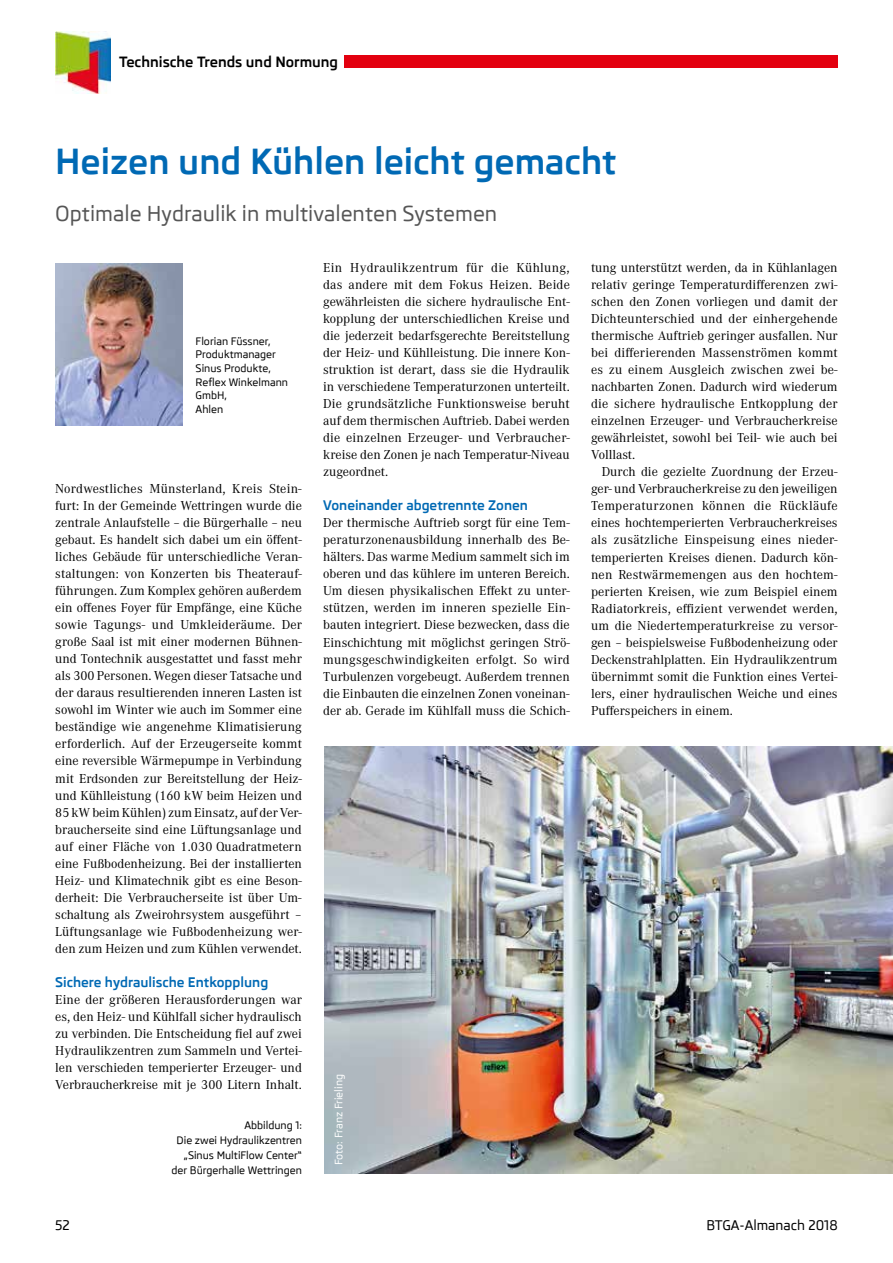
<style>
.page{position:relative;width:893px;height:1263px;background:#fff}
.page>*{position:absolute;margin:0;border:0;box-sizing:border-box;transform-origin:0 0}
.t1{font:700 35.25px "Skoda Pro";color:#0069b4}
.t2{font:500 21px "Skoda Pro";color:#565656}
.t3{font:700 14.4px "Skoda Pro";color:#000}
.t4{font:13.5px/17px "Corporate A";color:#000;text-align:justify}
.t5{font:700 13.5px "Skoda Pro";color:#0069b4}
.t6{font:500 13.5px "Skoda Pro";color:#000}
.t7{font:500 10.5px/13.5px "Skoda Pro";color:#000}
.t8{font:500 10.5px "Skoda Pro";color:#fff}
</style>
<div class="page">
<div style="left:344px;top:56px;width:494px;height:12px;background:#e3000f"></div>
<img style="left:55px;top:32px;width:55px;height:61px">
<img style="left:55px;top:264px;width:128px;height:161px">
<img style="left:324px;top:746px;width:569px;height:428px">
<p class="t3" style="left:119px;top:53px;width:221px">Technische Trends und Normung</p>
<h1 class="t1" style="left:55px;top:141px;width:563px">Heizen und Kühlen leicht gemacht</h1>
<h2 class="t2" style="left:55px;top:202px;width:443px">Optimale Hydraulik in multivalenten Systemen</h2>
<p class="t7" style="left:196px;top:335px;width:94px">Florian Füssner,<br>Produktmanager<br>Sinus Produkte,<br>Reflex Winkelmann<br>GmbH,<br>Ahlen</p>
<p class="t4" style="left:55px;top:481px;width:248px">Nordwestliches Münsterland, Kreis Stein&shy;furt: In der Gemeinde Wettringen wurde die zentrale Anlaufstelle – die Bürgerhalle – neu gebaut. Es handelt sich dabei um ein öffent&shy;liches Gebäude für unterschiedliche Veran&shy;staltungen: von Konzerten bis Theaterauf&shy;führungen. Zum Komplex gehören außerdem ein offenes Foyer für Empfänge, eine Küche sowie Tagungs- und Umkleideräume. Der große Saal ist mit einer modernen Bühnen&shy;und Tontechnik ausgestattet und fasst mehr als 300 Personen. Wegen dieser Tatsache und der daraus resultierenden inneren Lasten ist sowohl im Winter wie auch im Sommer eine beständige wie angenehme Klimatisierung erforderlich. Auf der Erzeugerseite kommt eine reversible Wärmepumpe in Verbindung mit Erdsonden zur Bereitstellung der Heiz&shy;und Kühlleistung (160 kW beim Heizen und 85 kW beim Kühlen) zum Einsatz, auf der Ver&shy;braucherseite sind eine Lüftungsanlage und auf einer Fläche von 1.030 Quadratmetern eine Fußbodenheizung. Bei der installierten Heiz- und Klimatechnik gibt es eine Beson&shy;derheit: Die Verbraucherseite ist über Um&shy;schaltung als Zweirohrsystem ausgeführt – Lüftungsanlage wie Fußbodenheizung wer&shy;den zum Heizen und zum Kühlen verwendet.</p>
<p class="t5" style="left:55px;top:974px;width:215px">Sichere hydraulische Entkopplung</p>
<p class="t4" style="left:55px;top:991px;width:248px">Eine der größeren Herausforderungen war es, den Heiz- und Kühlfall sicher hydraulisch zu verbinden. Die Entscheidung fiel auf zwei Hydraulikzentren zum Sammeln und Vertei&shy;len verschieden temperierter Erzeuger- und Verbraucherkreise mit je 300 Litern Inhalt.</p>
<p class="t7" style="left:172px;top:1118px;width:132px;line-height:14.9px;text-align:right">Abbildung 1:<br>Die zwei Hydraulikzentren „Sinus MultiFlow Center“ der Bürgerhalle Wettringen</p>
<p class="t4" style="left:323px;top:260px;width:248px">Ein Hydraulikzentrum für die Kühlung, das andere mit dem Fokus Heizen. Beide gewährleisten die sichere hydraulische Ent&shy;kopplung der unterschiedlichen Kreise und die jederzeit bedarfsgerechte Bereitstellung der Heiz- und Kühlleistung. Die innere Kon&shy;struktion ist derart, dass sie die Hydraulik in verschiedene Temperaturzonen unterteilt.<br>Die grundsätzliche Funktionsweise beruht auf dem thermischen Auftrieb. Dabei werden die einzelnen Erzeuger- und Verbraucher&shy;kreise den Zonen je nach Temperatur-Niveau zugeordnet.</p>
<p class="t5" style="left:323px;top:498px;width:206px">Voneinander abgetrennte Zonen</p>
<p class="t4" style="left:323px;top:515px;width:248px">Der thermische Auftrieb sorgt für eine Tem&shy;peraturzonenausbildung innerhalb des Be&shy;hälters. Das warme Medium sammelt sich im oberen und das kühlere im unteren Bereich.<br>Um diesen physikalischen Effekt zu unter&shy;stützen, werden im inneren spezielle Ein&shy;bauten integriert. Diese bezwecken, dass die Einschichtung mit möglichst geringen Strö&shy;mungsgeschwindigkeiten erfolgt. So wird Turbulenzen vorgebeugt. Außerdem trennen die Einbauten die einzelnen Zonen voneinan&shy;der ab. Gerade im Kühlfall muss die Schich-</p>
<p class="t8" style="left:333px;top:1165px;width:92px;rotate:-90deg">Foto: Franz Frieling</p>
<p class="t4" style="left:591px;top:260px;width:248px">tung unterstützt werden, da in Kühlanlagen relativ geringe Temperaturdifferenzen zwi&shy;schen den Zonen vorliegen und damit der Dichteunterschied und der einhergehende thermische Auftrieb geringer ausfallen. Nur bei differierenden Massenströmen kommt es zu einem Ausgleich zwischen zwei be&shy;nachbarten Zonen. Dadurch wird wiederum die sichere hydraulische Entkopplung der einzelnen Erzeuger- und Verbraucherkreise gewährleistet, sowohl bei Teil- wie auch bei Volllast.</p>
<p class="t4" style="left:591px;top:464px;width:248px;text-indent:11px">Durch die gezielte Zuordnung der Erzeu&shy;ger- und Verbraucherkreise zu den jeweiligen Temperaturzonen können die Rückläufe eines hochtemperierten Verbraucherkreises als zusätzliche Einspeisung eines nieder&shy;temperierten Kreises dienen. Dadurch kön&shy;nen Restwärmemengen aus den hochtem&shy;perierten Kreisen, wie zum Beispiel einem Radiatorkreis, effizient verwendet werden, um die Niedertemperaturkreise zu versor&shy;gen – beispielsweise Fußbodenheizung oder Deckenstrahlplatten. Ein Hydraulikzentrum übernimmt somit die Funktion eines Vertei&shy;lers, einer hydraulischen Weiche und eines Pufferspeichers in einem.</p>
<p class="t6" style="left:55px;top:1217px;width:16px">52</p>
<p class="t6" style="left:706px;top:1217px;width:133px">BTGA-Almanach 2018</p>
</div>
